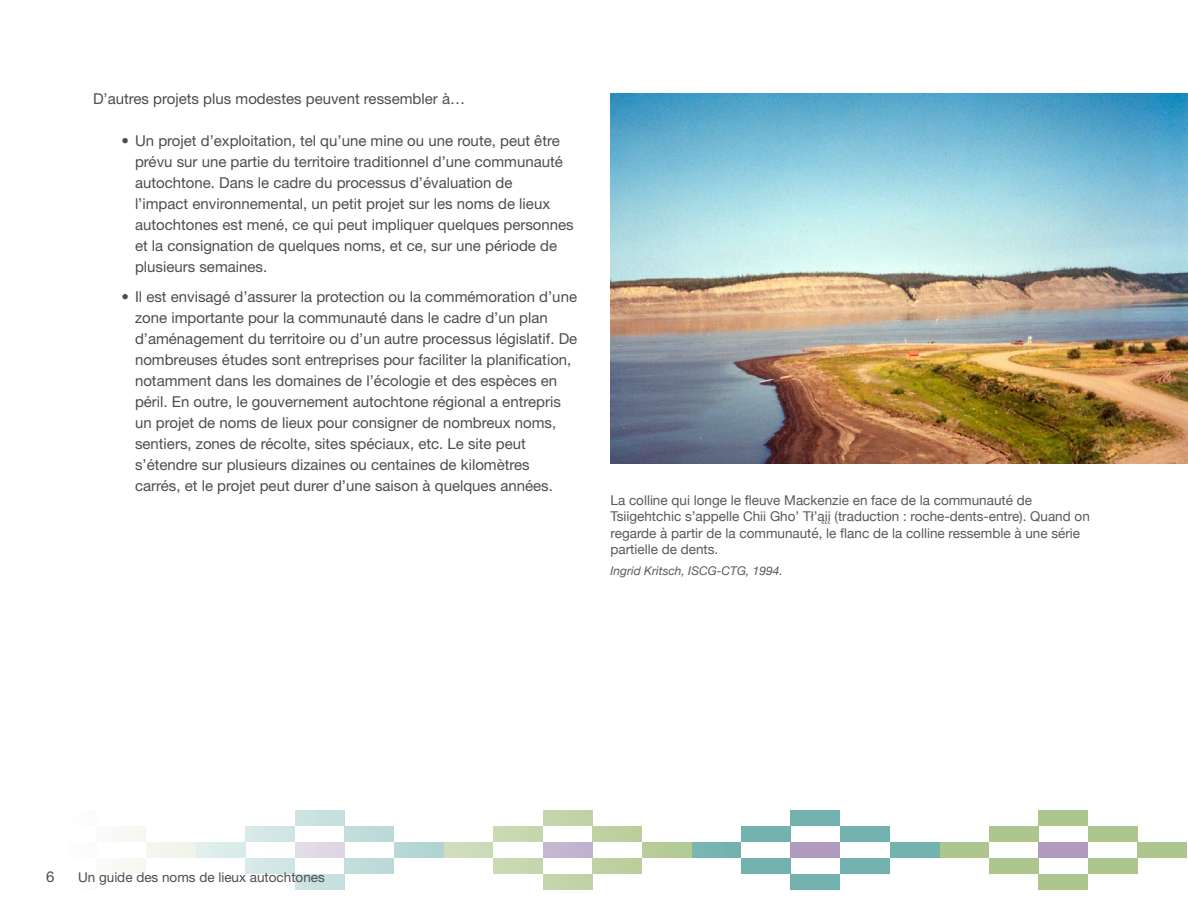
<style>
.page{position:relative;width:1188px;height:918px;background:#fff}
.page>*{position:absolute;margin:0;border:0;box-sizing:border-box;transform-origin:0 0}
.indents{font:15px/21px "Helvetica Neue LT Std";color:#4d4d4f}
.t1{font:13.5px/16.5px "Helvetica Neue";color:#58595b}
.t2{font:13.5px "Helvetica Neue LT Std";color:#4d4d4f}
.t3{font:italic 12px "Helvetica Neue";color:#58595b}
.s1{font-weight:700}
</style>
<div class="page">
<div style="left:1038px;top:810px;width:50px;height:16px;background:#aec68d"></div>
<div style="left:1038px;top:874px;width:50px;height:16px;background:#aec68d"></div>
<div style="left:1038px;top:842px;width:50px;height:16px;background:#b19cc1"></div>
<div style="left:989px;top:826px;width:49px;height:16px;background:#aec68d"></div>
<div style="left:1088px;top:826px;width:50px;height:16px;background:#aec68d"></div>
<div style="left:939px;top:842px;width:50px;height:16px;background:#aec68d"></div>
<div style="left:890px;top:842px;width:49px;height:16px;background:#72b3b0"></div>
<div style="left:692px;top:842px;width:49px;height:16px;background:#75b4b1"></div>
<div style="left:989px;top:858px;width:49px;height:16px;background:#aec68d"></div>
<div style="left:1088px;top:858px;width:50px;height:16px;background:#aec68d"></div>
<div style="left:543px;top:810px;width:49px;height:16px;background:#c2d4a8"></div>
<div style="left:543px;top:874px;width:49px;height:16px;background:#c2d4a8"></div>
<div style="left:543px;top:842px;width:49px;height:16px;background:#c3b4d0"></div>
<div style="left:493px;top:826px;width:50px;height:16px;background:#c8d8b0"></div>
<div style="left:592px;top:826px;width:50px;height:16px;background:#bcd0a0"></div>
<div style="left:444px;top:842px;width:49px;height:16px;background:#cedcb9"></div>
<div style="left:1138px;top:842px;width:49px;height:16px;background:#aec68d"></div>
<div style="left:97px;top:826px;width:49px;height:16px;background:#f8faf5"></div>
<div style="left:97px;top:858px;width:49px;height:16px;background:#f8faf5"></div>
<div style="left:146px;top:842px;width:50px;height:16px;background:#f1f5ec"></div>
<div style="left:642px;top:842px;width:50px;height:16px;background:#b6cc97"></div>
<div style="left:493px;top:858px;width:50px;height:16px;background:#c8d8b0"></div>
<div style="left:592px;top:858px;width:50px;height:16px;background:#bcd0a0"></div>
<div style="left:791px;top:810px;width:49px;height:16px;background:#72b3b0"></div>
<div style="left:791px;top:874px;width:49px;height:16px;background:#72b3b0"></div>
<div style="left:791px;top:842px;width:49px;height:16px;background:#b19cc1"></div>
<div style="left:741px;top:826px;width:50px;height:16px;background:#72b3b0"></div>
<div style="left:840px;top:826px;width:50px;height:16px;background:#72b3b0"></div>
<div style="left:741px;top:858px;width:50px;height:16px;background:#72b3b0"></div>
<div style="left:840px;top:858px;width:50px;height:16px;background:#72b3b0"></div>
<div style="left:394px;top:842px;width:50px;height:16px;background:#b4d6d5"></div>
<div style="left:196px;top:842px;width:49px;height:16px;background:#deedec"></div>
<div style="left:295px;top:810px;width:50px;height:16px;background:#c8e1e0"></div>
<div style="left:295px;top:874px;width:50px;height:16px;background:#c8e1e0"></div>
<div style="left:295px;top:842px;width:50px;height:16px;background:#e0d8e7"></div>
<div style="left:245px;top:826px;width:50px;height:16px;background:#d3e7e6"></div>
<div style="left:345px;top:826px;width:49px;height:16px;background:#bedcda"></div>
<div style="left:245px;top:858px;width:50px;height:16px;background:#d3e7e6"></div>
<div style="left:345px;top:858px;width:49px;height:16px;background:#bedcda"></div>
<img style="left:610px;top:93px;width:578px;height:371px">
<p class="indents" style="left:93px;top:88px;width:374px">D’autres projets plus modestes peuvent ressembler à…</p>
<p class="indents" style="left:135px;top:130px;width:440px;text-indent:-14px"><span class="s1">•</span> Un projet d’exploitation, tel qu’une mine ou une route, peut être prévu sur une partie du territoire traditionnel d’une communauté autochtone. Dans le cadre du processus d’évaluation de<br>l’impact environnemental, un petit projet sur les noms de lieux autochtones est mené, ce qui peut impliquer quelques personnes et la consignation de quelques noms, et ce, sur une période de plusieurs semaines.</p>
<p class="indents" style="left:135px;top:286px;width:444px;text-indent:-14px"><span class="s1">•</span> Il est envisagé d’assurer la protection ou la commémoration d’une zone importante pour la communauté dans le cadre d’un plan d’aménagement du territoire ou d’un autre processus législatif. De nombreuses études sont entreprises pour faciliter la planification, notamment dans les domaines de l’écologie et des espèces en péril. En outre, le gouvernement autochtone régional a entrepris un projet de noms de lieux pour consigner de nombreux noms, sentiers, zones de récolte, sites spéciaux, etc. Le site peut s’étendre sur plusieurs dizaines ou centaines de kilomètres carrés, et le projet peut durer d’une saison à quelques années.</p>
<p class="t1" style="left:610px;top:493px;width:481px">La colline qui longe le fleuve Mackenzie en face de la communauté de Tsiigehtchic s’appelle Chii Gho’ Tł’ąįį (traduction : roche-dents-entre). Quand on regarde à partir de la communauté, le flanc de la colline ressemble à une série partielle de dents.</p>
<p class="t3" style="left:610px;top:562px;width:174px">Ingrid Kritsch, ISCG-CTG, 1994.</p>
<p class="indents" style="left:46px;top:866px;width:10px">6</p>
<p class="t2" style="left:78px;top:869px;width:248px">Un guide des noms de lieux autochtones</p>
</div>
